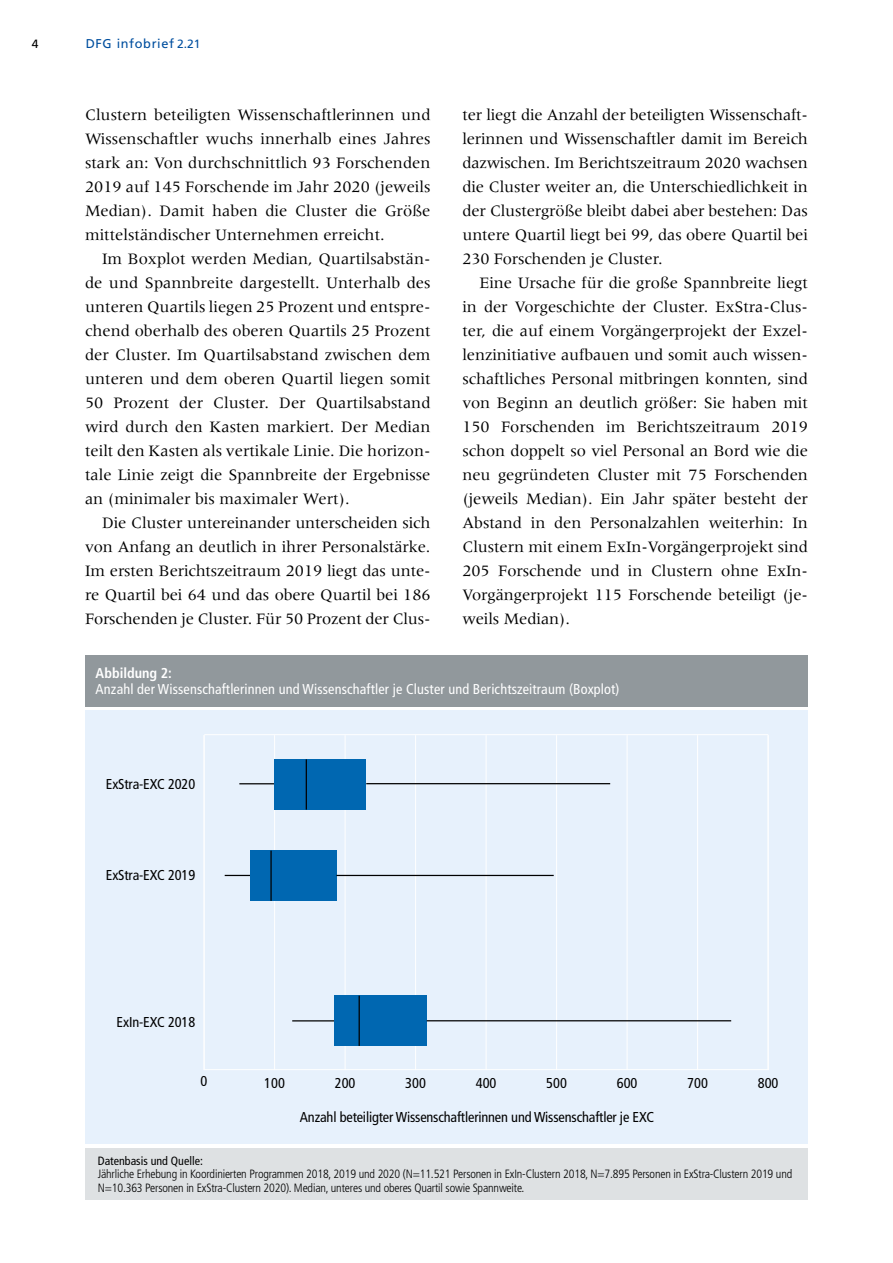
<style>
.page{position:relative;width:893px;height:1263px;background:#fff}
.page>*{position:absolute;margin:0;border:0;box-sizing:border-box;transform-origin:0 0}
.t1{font:16.5px/24px "Meridien LT Std";letter-spacing:-.005em;color:#000;text-align:justify}
.t2{font:condensed 14.25px "Frutiger LT Std";letter-spacing:-.01em;color:#000}
.t3{font:condensed 14.25px "Frutiger LT Std";letter-spacing:.01em;color:#fff}
.t4{font:700 condensed 14.25px "Frutiger LT Std";color:#fff}
.t5{font:12.75px "Frutiger LT Std";letter-spacing:.05em;color:#004f9f}
.t6{font:300 condensed 12px/13.5px "Frutiger LT Std";letter-spacing:-.015em;color:#000}
.t7{font:condensed 12px "Frutiger LT Std";color:#000}
.t8{font:12px "Frutiger LT Std";color:#000}
.s1{font-size:12px}
</style>
<div class="page">
<div style="left:85px;top:710px;width:723px;height:434px;background:#e7f1fc"></div>
<hr style="left:239px;top:783px;width:116px;height:1px;background:#000">
<hr style="left:225px;top:875px;width:104px;height:1px;background:#000">
<hr style="left:292px;top:1020px;width:127px;height:1px;background:#000">
<hr style="left:204px;top:1069px;width:564px;height:1px;background:#fff">
<hr style="left:204px;top:734px;width:564px;height:1px;background:#fff">
<hr style="left:274px;top:735px;width:1px;height:335px;background:#fff">
<hr style="left:345px;top:735px;width:1px;height:335px;background:#fff">
<hr style="left:415px;top:735px;width:1px;height:335px;background:#fff">
<hr style="left:486px;top:735px;width:1px;height:335px;background:#fff">
<hr style="left:556px;top:735px;width:1px;height:335px;background:#fff">
<hr style="left:627px;top:735px;width:1px;height:335px;background:#fff">
<hr style="left:697px;top:735px;width:1px;height:335px;background:#fff">
<div style="left:359px;top:996px;width:68px;height:50px;background:#0067b1"></div>
<div style="left:306px;top:759px;width:60px;height:51px;background:#0067b1"></div>
<div style="left:271px;top:850px;width:66px;height:51px;background:#0067b1"></div>
<div style="left:334px;top:996px;width:25px;height:50px;background:#0067b1"></div>
<div style="left:274px;top:759px;width:32px;height:51px;background:#0067b1"></div>
<div style="left:251px;top:850px;width:20px;height:51px;background:#0067b1"></div>
<hr style="left:204px;top:735px;width:1px;height:335px;background:#fff">
<hr style="left:768px;top:735px;width:1px;height:335px;background:#fff">
<hr style="left:306px;top:759px;width:1px;height:51px;background:#000">
<hr style="left:270px;top:850px;width:2px;height:51px;background:#000">
<hr style="left:359px;top:996px;width:1px;height:50px;background:#000">
<hr style="left:366px;top:783px;width:244px;height:1px;background:#000">
<hr style="left:336px;top:875px;width:218px;height:1px;background:#000">
<hr style="left:427px;top:1020px;width:304px;height:1px;background:#000">
<div style="left:85px;top:655px;width:723px;height:51px;background:#91989c"></div>
<div style="left:85px;top:1148px;width:723px;height:51px;background:#dee1e3"></div>
<p class="t8" style="left:32px;top:37px;width:8px">4</p>
<p class="t5" style="left:86px;top:36px;width:116px">DFG infobrief <span class="s1">2.21</span></p>
<p class="t1" style="left:85px;top:103px;width:347px">Clustern beteiligten Wissenschaftlerinnen und Wissenschaftler wuchs innerhalb eines Jahres stark an: Von durchschnittlich 93 Forschenden 2019 auf 145 Forschende im Jahr 2020 (jeweils Median). Damit haben die Cluster die Größe mittelständischer Unternehmen erreicht.</p>
<p class="t1" style="left:85px;top:247px;width:347px;text-indent:17px">Im Boxplot werden Median, Quartilsabstän&shy;de und Spannbreite dargestellt. Unterhalb des unteren Quartils liegen 25 Prozent und entspre&shy;chend oberhalb des oberen Quartils 25 Prozent der Cluster. Im Quartilsabstand zwischen dem unteren und dem oberen Quartil liegen somit 50 Prozent der Cluster. Der Quartilsabstand wird durch den Kasten markiert. Der Median teilt den Kasten als vertikale Linie. Die horizon&shy;tale Linie zeigt die Spannbreite der Ergebnisse an (minimaler bis maximaler Wert).</p>
<p class="t1" style="left:85px;top:511px;width:347px;text-indent:17px">Die Cluster untereinander unterscheiden sich von Anfang an deutlich in ihrer Personalstärke.<br>Im ersten Berichtszeitraum 2019 liegt das unte&shy;re Quartil bei 64 und das obere Quartil bei 186<br>Forschenden je Cluster. Für 50 Prozent der Clus-</p>
<p class="t1" style="left:462px;top:103px;width:347px">ter liegt die Anzahl der beteiligten Wissenschaft&shy;lerinnen und Wissenschaftler damit im Bereich dazwischen. Im Berichtszeitraum 2020 wachsen die Cluster weiter an, die Unterschiedlichkeit in der Clustergröße bleibt dabei aber bestehen: Das untere Quartil liegt bei 99, das obere Quartil bei 230 Forschenden je Cluster.</p>
<p class="t1" style="left:462px;top:271px;width:347px;text-indent:17px">Eine Ursache für die große Spannbreite liegt in der Vorgeschichte der Cluster. ExStra-Clus&shy;ter, die auf einem Vorgängerprojekt der Exzel&shy;lenzinitiative aufbauen und somit auch wissen&shy;schaftliches Personal mitbringen konnten, sind von Beginn an deutlich größer: Sie haben mit 150 Forschenden im Berichtszeitraum 2019 schon doppelt so viel Personal an Bord wie die neu gegründeten Cluster mit 75 Forschenden (jeweils Median). Ein Jahr später besteht der Abstand in den Personalzahlen weiterhin: In Clustern mit einem ExIn-Vorgängerprojekt sind 205 Forschende und in Clustern ohne ExIn-Vorgängerprojekt 115 Forschende beteiligt (je&shy;weils Median).</p>
<p class="t4" style="left:96px;top:664px;width:78px">Abbildung 2:</p>
<p class="t3" style="left:96px;top:681px;width:525px">Anzahl der Wissenschaftlerinnen und Wissenschaftler je Cluster und Berichtszeitraum (Boxplot)</p>
<p class="t2" style="left:106px;top:776px;width:91px">ExStra-EXC 2020</p>
<p class="t2" style="left:106px;top:866px;width:91px">ExStra-EXC 2019</p>
<p class="t2" style="left:117px;top:1014px;width:80px">ExIn-EXC 2018</p>
<p class="t2" style="left:201px;top:1073px;width:8px">0</p>
<p class="t2" style="left:264px;top:1074px;width:22px">100</p>
<p class="t2" style="left:335px;top:1074px;width:22px">200</p>
<p class="t2" style="left:405px;top:1074px;width:22px">300</p>
<p class="t2" style="left:476px;top:1074px;width:22px">400</p>
<p class="t2" style="left:546px;top:1074px;width:22px">500</p>
<p class="t2" style="left:617px;top:1074px;width:22px">600</p>
<p class="t2" style="left:687px;top:1074px;width:22px">700</p>
<p class="t2" style="left:758px;top:1074px;width:22px">800</p>
<p class="t2" style="left:300px;top:1108px;width:356px">Anzahl beteiligter Wissenschaftlerinnen und Wissenschaftler je EXC</p>
<p class="t7" style="left:98px;top:1153px;width:107px">Datenbasis und Quelle:</p>
<p class="t6" style="left:98px;top:1167px;width:696px">Jährliche Erhebung in Koordinierten Programmen 2018, 2019 und 2020 (N=11.521 Personen in ExIn-Clustern 2018, N=7.895 Personen in ExStra-Clustern 2019 und<br>N=10.363 Personen in ExStra-Clustern 2020). Median, unteres und oberes Quartil sowie Spannweite.</p>
</div>
